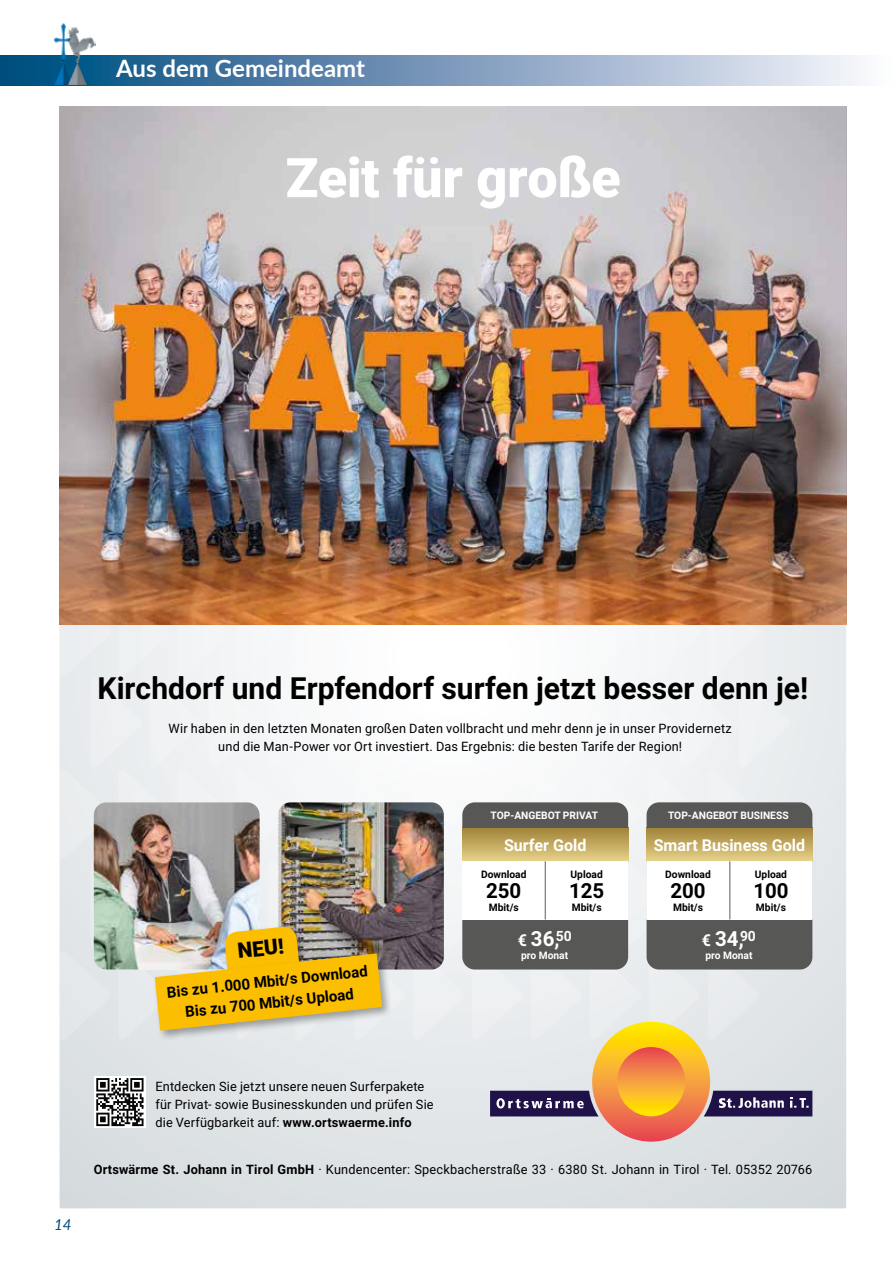
<style>
.page{position:relative;width:893px;height:1263px;background:#fff}
.page>*{position:absolute;margin:0;border:0;box-sizing:border-box;transform-origin:0 0}
.t1{font:900 54.9px "Roboto";letter-spacing:-.01em;color:#fff}
.t2{font:700 30.45px "Roboto";color:#000}
.t3{font:700 24px "Lato";color:#fff}
.t4{font:900 21.3px "Roboto";color:#000}
.t5{font:700 20.85px "Roboto";color:#fff}
.t6{font:700 20.85px "Roboto";color:#000}
.t7{font:700 16.35px "Roboto";color:#fff}
.t8{font:700 15.3px/21.3px "Roboto";color:#000;text-align:center}
.t9{font:italic 15px "Lato";color:#004c7b}
.t10{font:12.9px/18.3px "Roboto";letter-spacing:.015em;color:#000}
.t11{font:700 10.35px "Roboto";color:#fff}
.t12{font:700 10.35px "Roboto";color:#000}
.s1{font-size:16.35px}
.s2{font-weight:700}
</style>
<div class="page">
<div style="left:0;top:55px;width:893px;height:30px;background:linear-gradient(to right,#00437a,#fef6fe)"></div>
<svg style="left:60px;top:625px;width:786px;height:583px;background:#dbdfe1"></svg>
<img style="left:60px;top:106px;width:786px;height:519px">
<img style="left:60px;top:132px;width:752px;height:1010px">
<img style="left:53px;top:23px;width:43px;height:61px">
<h3 class="t3" style="left:116px;top:50px;width:250px">Aus dem Gemeindeamt</h3>
<h1 class="t1" style="left:286px;top:139px;width:337px">Zeit für große</h1>
<h2 class="t2" style="left:97px;top:667px;width:712px">Kirchdorf und Erpfendorf surfen jetzt besser denn je!</h2>
<p class="t10" style="left:169px;top:719px;width:565px;text-align:center">Wir haben in den letzten Monaten großen Daten vollbracht und mehr denn je in unser Providernetz und die Man-Power vor Ort investiert. Das Ergebnis: die besten Tarife der Region!</p>
<h3 class="t4" style="left:236px;top:936px;width:48px;rotate:-6deg">NEU!</h3>
<p class="t8" style="left:166px;top:981px;width:203px;rotate:-6deg">Bis zu 1.000 Mbit/s Download<br>Bis zu 700 Mbit/s Upload</p>
<p class="t11" style="left:490px;top:808px;width:109px">TOP-ANGEBOT PRIVAT</p>
<p class="t11" style="left:668px;top:808px;width:122px">TOP-ANGEBOT BUSINESS</p>
<p class="t7" style="left:504px;top:833px;width:84px">Surfer Gold</p>
<p class="t7" style="left:654px;top:833px;width:153px">Smart Business Gold</p>
<p class="t12" style="left:481px;top:866px;width:47px">Download</p>
<h3 class="t6" style="left:486px;top:876px;width:37px">250</h3>
<p class="t12" style="left:489px;top:900px;width:31px">Mbit/s</p>
<p class="t12" style="left:571px;top:866px;width:34px">Upload</p>
<h3 class="t6" style="left:569px;top:876px;width:37px">125</h3>
<p class="t12" style="left:572px;top:900px;width:31px">Mbit/s</p>
<p class="t12" style="left:665px;top:866px;width:47px">Download</p>
<h3 class="t6" style="left:670px;top:876px;width:37px">200</h3>
<p class="t12" style="left:673px;top:900px;width:31px">Mbit/s</p>
<p class="t12" style="left:755px;top:866px;width:34px">Upload</p>
<h3 class="t6" style="left:753px;top:876px;width:37px">100</h3>
<p class="t12" style="left:756px;top:900px;width:31px">Mbit/s</p>
<h3 class="t5" style="left:518px;top:923px;width:55px"><span class="s1">€</span> 36,<sup>50</sup></h3>
<p class="t11" style="left:521px;top:948px;width:49px">pro Monat</p>
<h3 class="t5" style="left:702px;top:923px;width:55px"><span class="s1">€</span> 34,<sup>90</sup></h3>
<p class="t11" style="left:705px;top:948px;width:49px">pro Monat</p>
<p class="t9" style="left:54px;top:1213px;width:19px">14</p>
<p class="t10" style="left:155px;top:1076px;width:280px">Entdecken Sie jetzt unsere neuen Surferpakete für Privat- sowie Businesskunden und prüfen Sie die Verfügbarkeit auf: <span class="s2">www.ortswaerme.info</span></p>
<p class="t10" style="left:94px;top:1160px;width:720px"><span class="s2">Ortswärme St. Johann in Tirol GmbH</span> · Kundencenter: Speckbacherstraße 33 · 6380 St. Johann in Tirol · Tel. 05352 20766</p>
</div>
